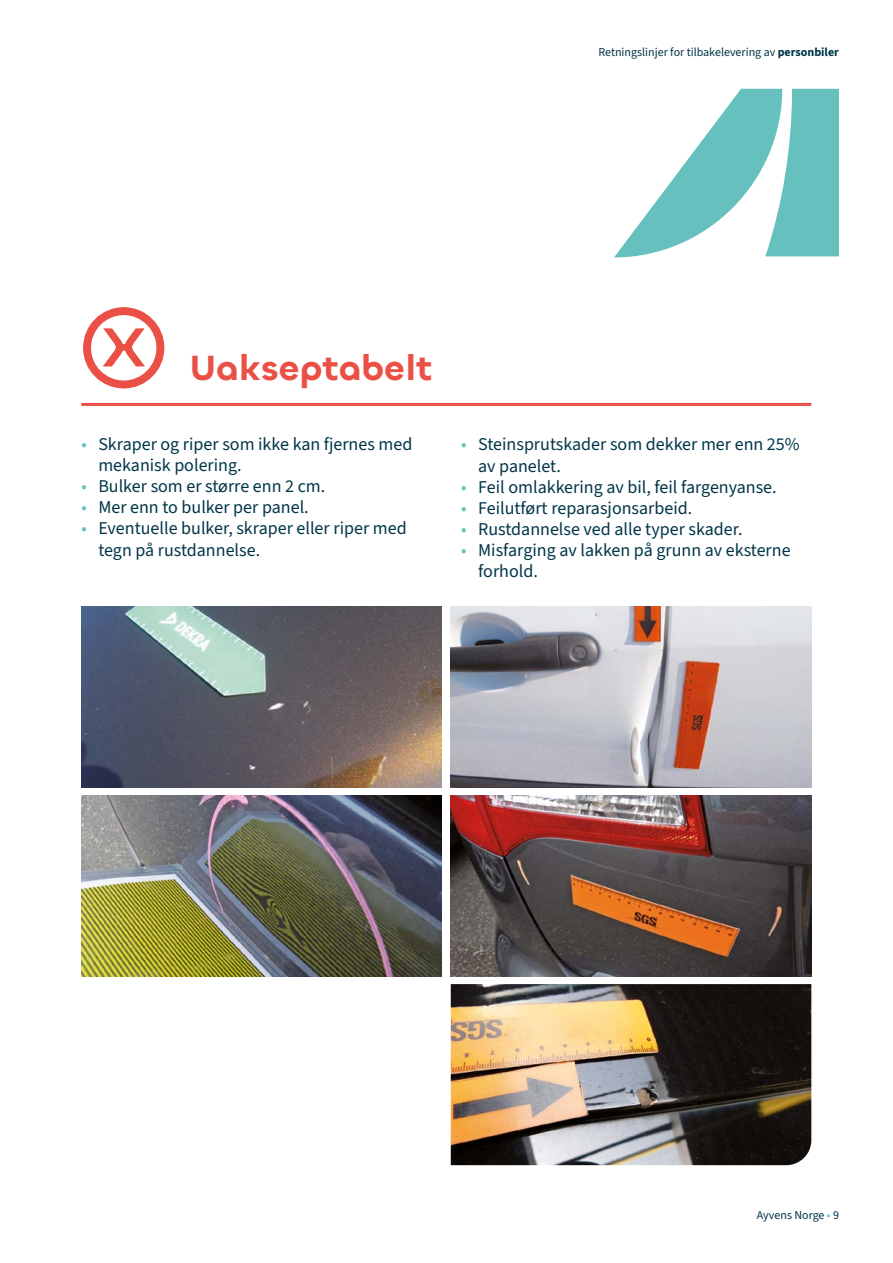
<style>
.page{position:relative;width:893px;height:1263px;background:#fff}
.page>*{position:absolute;margin:0;border:0;box-sizing:border-box;transform-origin:0 0}
.t1{font:600 36px "Chillax";color:#ea5045}
.t2{font:18px/21px "Source Sans 3";color:#003548}
.t3{font:12px "Source Sans 3";color:#003548}
.s1{font-weight:700}
.s2{color:#66c1be}
</style>
<div class="page">
<img style="left:451px;top:984px;width:360px;height:181px">
<img style="left:451px;top:795px;width:360px;height:181px">
<img style="left:451px;top:606px;width:360px;height:181px">
<img style="left:81px;top:795px;width:361px;height:181px">
<img style="left:81px;top:606px;width:361px;height:181px">
<svg style="left:614px;top:89px;width:225px;height:168px"></svg>
<hr style="left:81px;top:403px;width:730px;height:3px;background:#ea5045">
<svg style="left:103px;top:328px;width:42px;height:39px"></svg>
<div style="left:83px;top:307px;width:81px;height:81px;border:8px solid #ea5045;border-radius:50%"></div>
<p class="t3" style="left:598px;top:44px;width:242px">Retningslinjer for tilbakelevering av <span class="s1">personbiler</span></p>
<h1 class="t1" style="left:190px;top:345px;width:245px">Uakseptabelt</h1>
<p class="t2" style="left:98px;top:435px;width:316px;text-indent:-17px"><span class="s2">•</span> Skraper og riper som ikke kan fjernes med mekanisk polering.</p>
<p class="t2" style="left:81px;top:477px;width:245px"><span class="s2">•</span> Bulker som er større enn 2 cm.</p>
<p class="t2" style="left:81px;top:498px;width:229px"><span class="s2">•</span> Mer enn to bulker per panel.</p>
<p class="t2" style="left:98px;top:519px;width:310px;text-indent:-17px"><span class="s2">•</span> Eventuelle bulker, skraper eller riper med tegn på rustdannelse.</p>
<p class="t2" style="left:478px;top:435px;width:323px;text-indent:-17px"><span class="s2">•</span> Steinsprutskader som dekker mer enn 25% av panelet.</p>
<p class="t2" style="left:461px;top:477px;width:317px"><span class="s2">•</span> Feil omlakkering av bil, feil fargenyanse.</p>
<p class="t2" style="left:461px;top:498px;width:233px"><span class="s2">•</span> Feilutført reparasjonsarbeid.</p>
<p class="t2" style="left:461px;top:519px;width:283px"><span class="s2">•</span> Rustdannelse ved alle typer skader.</p>
<p class="t2" style="left:478px;top:540px;width:314px;text-indent:-17px"><span class="s2">•</span> Misfarging av lakken på grunn av eksterne forhold.</p>
<p class="t3" style="left:757px;top:1207px;width:84px">Ayvens Norge <span class="s2">•</span> 9</p>
</div>
